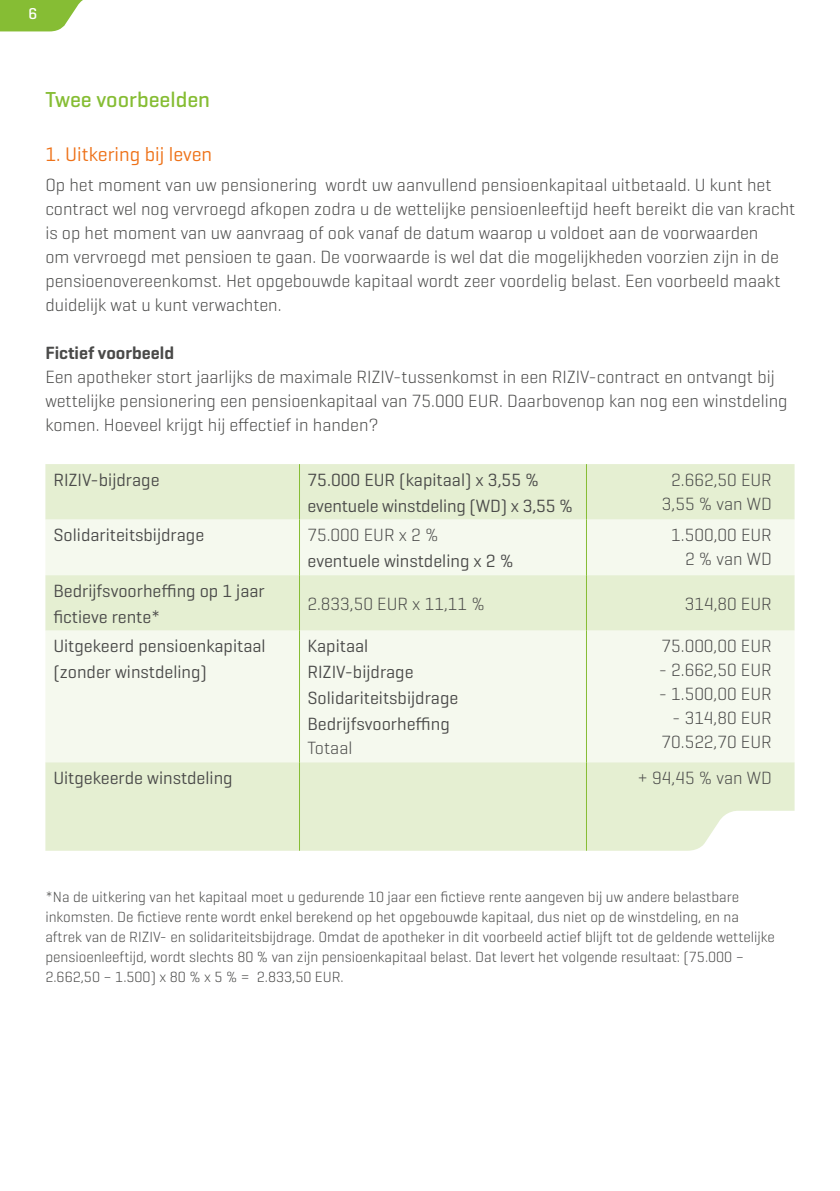
<style>
.page{position:relative;width:840px;height:1191px;background:#fff}
.page>*{position:absolute;margin:0;border:0;box-sizing:border-box;transform-origin:0 0}
.t1{font:500 22px "Geogrotesque";color:#86bd34}
.t2{font:20px "Geogrotesque";color:#ee7219}
.t3{font:300 18px/24px "Geogrotesque";color:#4a4a49}
.t4{font:18px/26px "Geogrotesque";color:#4a4a49}
.t5{font:600 18px "Geogrotesque";color:#4a4a49}
.t6{font:500 16px "Geogrotesque";color:#fff}
.t7{font:300 15px/20px "Geogrotesque";color:#4a4a49}
</style>
<div class="page">
<svg style="left:0;top:0;width:83px;height:31px;background:#97c651"></svg>
<div style="left:45px;top:464px;width:749px;height:346px;background:#e5efd2"></div>
<svg style="left:45px;top:519px;width:749px;height:243px;background:#f1f6e7"></svg>
<hr style="left:299px;top:464px;width:1px;height:55px;background:#86bd34">
<hr style="left:585px;top:464px;width:1px;height:55px;background:#86bd34">
<hr style="left:299px;top:519px;width:1px;height:56px;background:#86bd34">
<hr style="left:585px;top:519px;width:1px;height:56px;background:#86bd34">
<hr style="left:299px;top:575px;width:1px;height:55px;background:#86bd34">
<hr style="left:585px;top:575px;width:1px;height:55px;background:#86bd34">
<hr style="left:299px;top:630px;width:1px;height:132px;background:#86bd34">
<hr style="left:585px;top:630px;width:1px;height:132px;background:#86bd34">
<hr style="left:299px;top:762px;width:1px;height:98px;background:#86bd34">
<hr style="left:585px;top:762px;width:1px;height:98px;background:#86bd34">
<svg style="left:45px;top:810px;width:750px;height:50px;fill:#e5efd2"></svg>
<p class="t6" style="left:28px;top:4px;width:10px">6</p>
<p class="t1" style="left:45px;top:86px;width:166px">Twee voorbeelden</p>
<p class="t2" style="left:45px;top:142px;width:168px">1. Uitkering bij leven</p>
<p class="t3" style="left:45px;top:172px;width:751px">Op het moment van uw pensionering wordt uw aanvullend pensioenkapitaal uitbetaald. U kunt het contract wel nog vervroegd afkopen zodra u de wettelijke pensioenleeftijd heeft bereikt die van kracht is op het moment van uw aanvraag of ook vanaf de datum waarop u voldoet aan de voorwaarden<br>om vervroegd met pensioen te gaan. De voorwaarde is wel dat die mogelijkheden voorzien zijn in de pensioenovereenkomst. Het opgebouwde kapitaal wordt zeer voordelig belast. Een voorbeeld maakt duidelijk wat u kunt verwachten.</p>
<p class="t5" style="left:45px;top:341px;width:130px">Fictief voorbeeld</p>
<p class="t3" style="left:45px;top:364px;width:743px">Een apotheker stort jaarlijks de maximale RIZIV-tussenkomst in een RIZIV-contract en ontvangt bij wettelijke pensionering een pensioenkapitaal van 75.000 EUR. Daarbovenop kan nog een winstdeling komen. Hoeveel krijgt hij effectief in handen?</p>
<p class="t4" style="left:53px;top:466px;width:108px">RIZIV-bijdrage</p>
<p class="t4" style="left:307px;top:466px;width:267px">75.000 EUR (kapitaal) x 3,55 % eventuele winstdeling (WD) x 3,55 %</p>
<p class="t3" style="left:661px;top:467px;width:111px;text-align:center">2.662,50 EUR<br>3,55 % van WD</p>
<p class="t4" style="left:53px;top:521px;width:152px">Solidariteitsbijdrage</p>
<p class="t3" style="left:307px;top:522px;width:133px">75.000 EUR x 2 %</p>
<p class="t4" style="left:307px;top:547px;width:207px">eventuele winstdeling x 2 %</p>
<p class="t3" style="left:670px;top:522px;width:102px;text-align:right">1.500,00 EUR<br>2 % van WD</p>
<p class="t4" style="left:53px;top:577px;width:213px">Bedrijfsvoorheffing op 1 jaar fictieve rente*</p>
<p class="t3" style="left:307px;top:591px;width:179px">2.833,50 EUR x 11,11 %</p>
<p class="t3" style="left:684px;top:591px;width:89px">314,80 EUR</p>
<p class="t4" style="left:53px;top:632px;width:214px">Uitgekeerd pensioenkapitaal (zonder winstdeling)</p>
<p class="t4" style="left:307px;top:632px;width:152px">Kapitaal<br>RIZIV-bijdrage<br>Solidariteitsbijdrage<br>Bedrijfsvoorheffing</p>
<p class="t3" style="left:307px;top:735px;width:46px">Totaal</p>
<p class="t3" style="left:661px;top:633px;width:112px">75.000,00 EUR</p>
<p class="t3" style="left:658px;top:657px;width:115px">- 2.662,50 EUR</p>
<p class="t3" style="left:658px;top:681px;width:115px">- 1.500,00 EUR</p>
<p class="t3" style="left:661px;top:705px;width:112px;text-align:center">- 314,80 EUR<br>70.522,70 EUR</p>
<p class="t4" style="left:53px;top:764px;width:181px">Uitgekeerde winstdeling</p>
<p class="t3" style="left:637px;top:765px;width:136px">+ 94,45 % van WD</p>
<p class="t7" style="left:45px;top:886px;width:730px">*Na de uitkering van het kapitaal moet u gedurende 10 jaar een fictieve rente aangeven bij uw andere belastbare inkomsten. De fictieve rente wordt enkel berekend op het opgebouwde kapitaal, dus niet op de winstdeling, en na aftrek van de RIZIV- en solidariteitsbijdrage. Omdat de apotheker in dit voorbeeld actief blijft tot de geldende wettelijke pensioenleeftijd, wordt slechts 80 % van zijn pensioenkapitaal belast. Dat levert het volgende resultaat: (75.000 – 2.662,50 – 1.500) x 80 % x 5 % = 2.833,50 EUR.</p>
</div>
